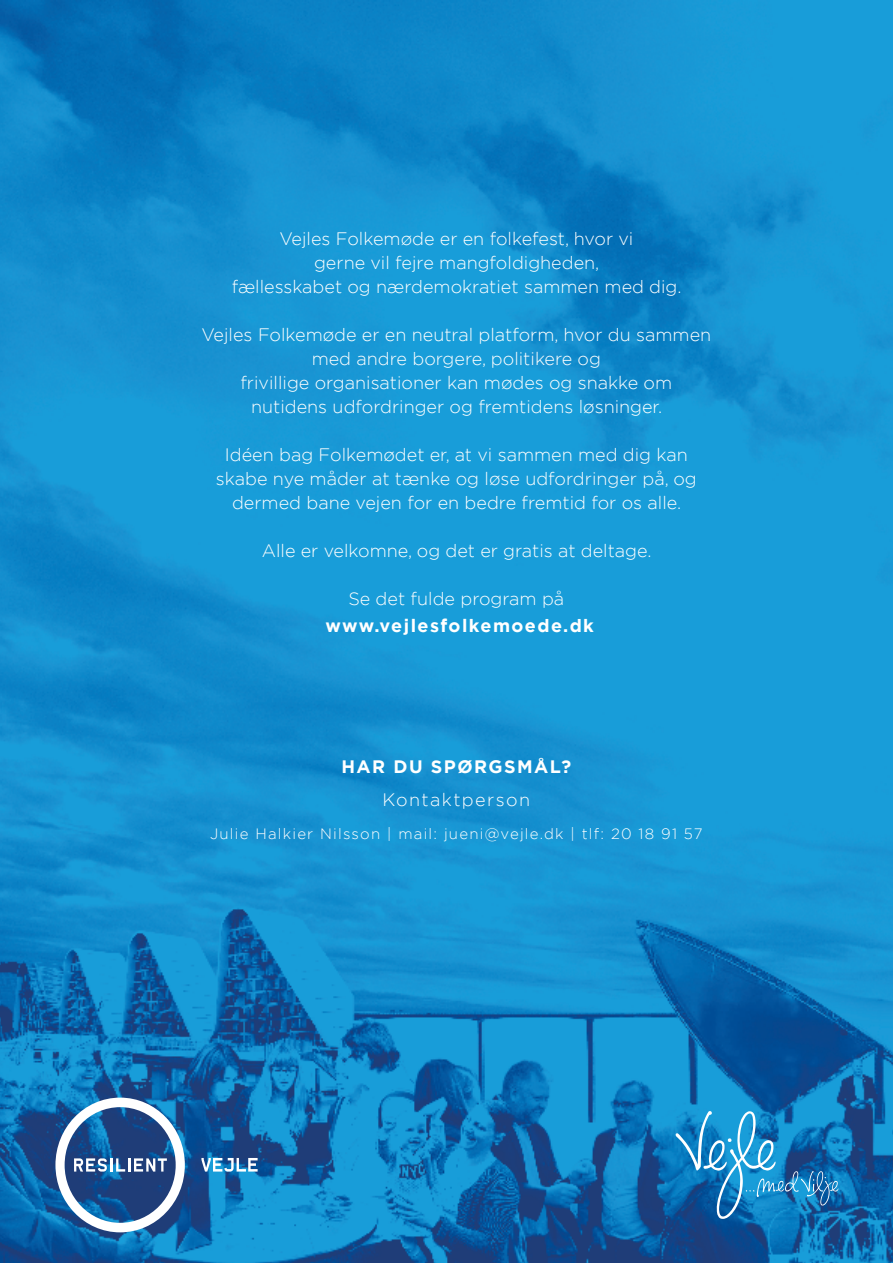
<style>
.page{position:relative;width:893px;height:1263px;background:#fff}
.page>*{position:absolute;margin:0;border:0;box-sizing:border-box;transform-origin:0 0}
.t1{font:300 18px/24px "Gotham";color:#fff;text-align:center}
.t2{font:700 18px "Gotham";letter-spacing:.08em;color:#fff}
.t3{font:300 18px "Gotham";letter-spacing:.08em;color:#fff}
.t4{font:300 15px "Gotham";letter-spacing:.08em;color:#fff}
</style>
<div class="page">
<img style="left:0;top:0;width:893px;height:1263px">
<svg style="left:55px;top:1097px;width:130px;height:135px"></svg>
<svg style="left:201px;top:1158px;width:57px;height:13px"></svg>
<svg style="left:675px;top:1111px;width:163px;height:109px;background:#2586c1"></svg>
<p class="t1" style="left:232px;top:226px;width:451px">Vejles Folkemøde er en folkefest, hvor vi<br>gerne vil fejre mangfoldigheden,<br>fællesskabet og nærdemokratiet sammen med dig.</p>
<p class="t1" style="left:201px;top:322px;width:511px">Vejles Folkemøde er en neutral platform, hvor du sammen med andre borgere, politikere og<br>frivillige organisationer kan mødes og snakke om nutidens udfordringer og fremtidens løsninger.</p>
<p class="t1" style="left:216px;top:442px;width:482px">Idéen bag Folkemødet er, at vi sammen med dig kan skabe nye måder at tænke og løse udfordringer på, og dermed bane vejen for en bedre fremtid for os alle.</p>
<p class="t1" style="left:262px;top:538px;width:391px">Alle er velkomne, og det er gratis at deltage.</p>
<p class="t1" style="left:348px;top:586px;width:217px">Se det fulde program på</p>
<p class="t2" style="left:325px;top:613px;width:270px">www.vejlesfolkemoede.dk</p>
<p class="t2" style="left:341px;top:754px;width:231px">HAR DU SPØRGSMÅL?</p>
<p class="t3" style="left:382px;top:788px;width:149px">Kontaktperson</p>
<p class="t4" style="left:210px;top:824px;width:494px">Julie Halkier Nilsson | mail: jueni@vejle.dk | tlf: 20 18 91 57</p>
</div>
